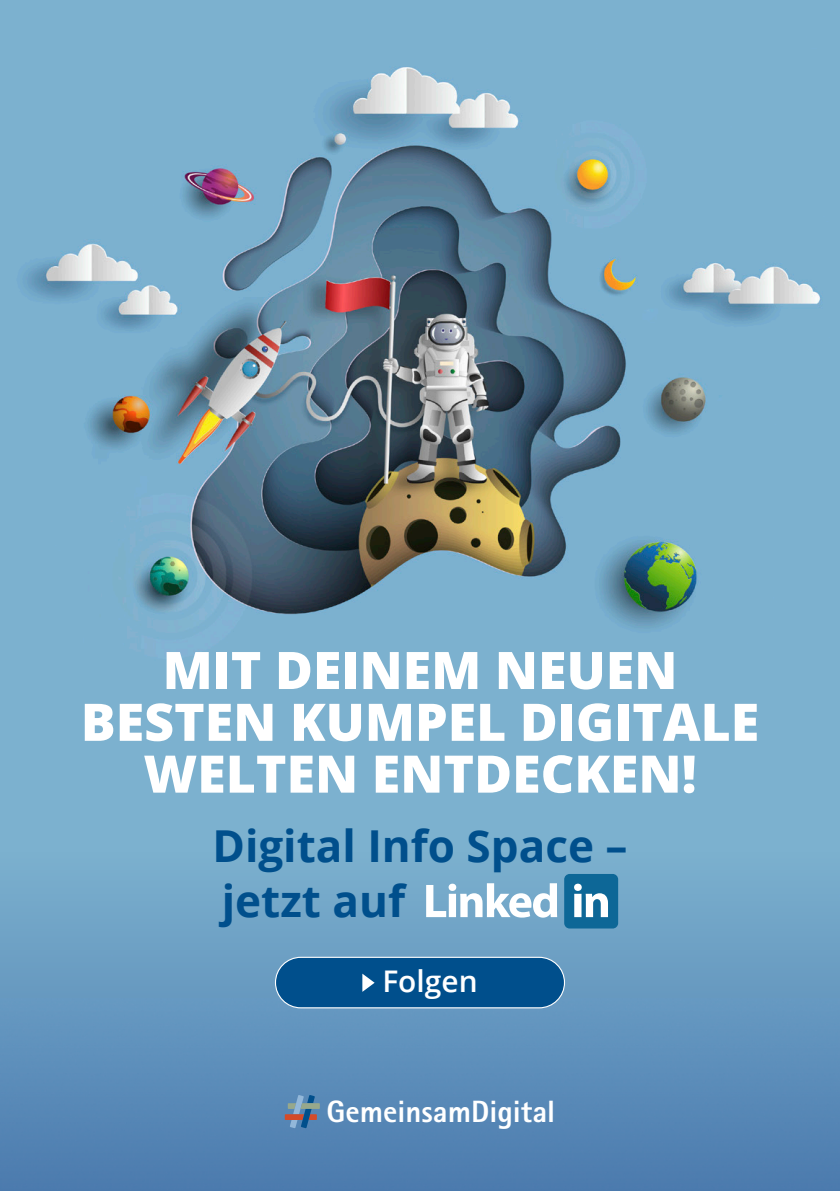
<style>
.page{position:relative;width:840px;height:1191px;background:#fff}
.page>*{position:absolute;margin:0;border:0;box-sizing:border-box;transform-origin:0 0}
.t1{font:800 51.8px/51.8px "Open Sans";color:#fff;text-align:center}
.t2{font:700 44px "Open Sans";color:#004f8c}
.t3{font:800 30.8px "Rotis Sans Serif";color:#fff}
.t4{font:600 29.8px "Open Sans";color:#fff}
</style>
<div class="page">
<img style="left:0;top:0;width:839px;height:853px">
<div style="left:0;top:853px;width:839px;height:338px;background:linear-gradient(to bottom,#7bb0ce,#4c7bae)"></div>
<svg style="left:284px;top:1095px;width:36px;height:33px"></svg>
<div style="left:564px;top:874px;width:53px;height:54px;background:#0d6797;border-radius:5px"></div>
<svg style="left:426px;top:883px;width:131px;height:34px"></svg>
<svg style="left:574px;top:883px;width:33px;height:34px"></svg>
<div style="left:275px;top:957px;width:289px;height:50px;background:#004f8c;border-radius:25px"></div>
<div style="left:275px;top:956px;width:289px;height:52px;border:1px solid #fff;border-radius:25px"></div>
<svg style="left:362px;top:973px;width:12px;height:18px"></svg>
<p class="t1" style="left:81px;top:641px;width:679px">MIT DEINEM NEUEN<br>BESTEN KUMPEL DIGITALE<br>WELTEN ENTDECKEN!</p>
<p class="t2" style="left:212px;top:815px;width:416px">Digital Info Space –</p>
<p class="t2" style="left:222px;top:870px;width:185px">jetzt auf</p>
<p class="t4" style="left:382px;top:960px;width:97px">Folgen</p>
<p class="t3" style="left:326px;top:1091px;width:230px">GemeinsamDigital</p>
</div>
